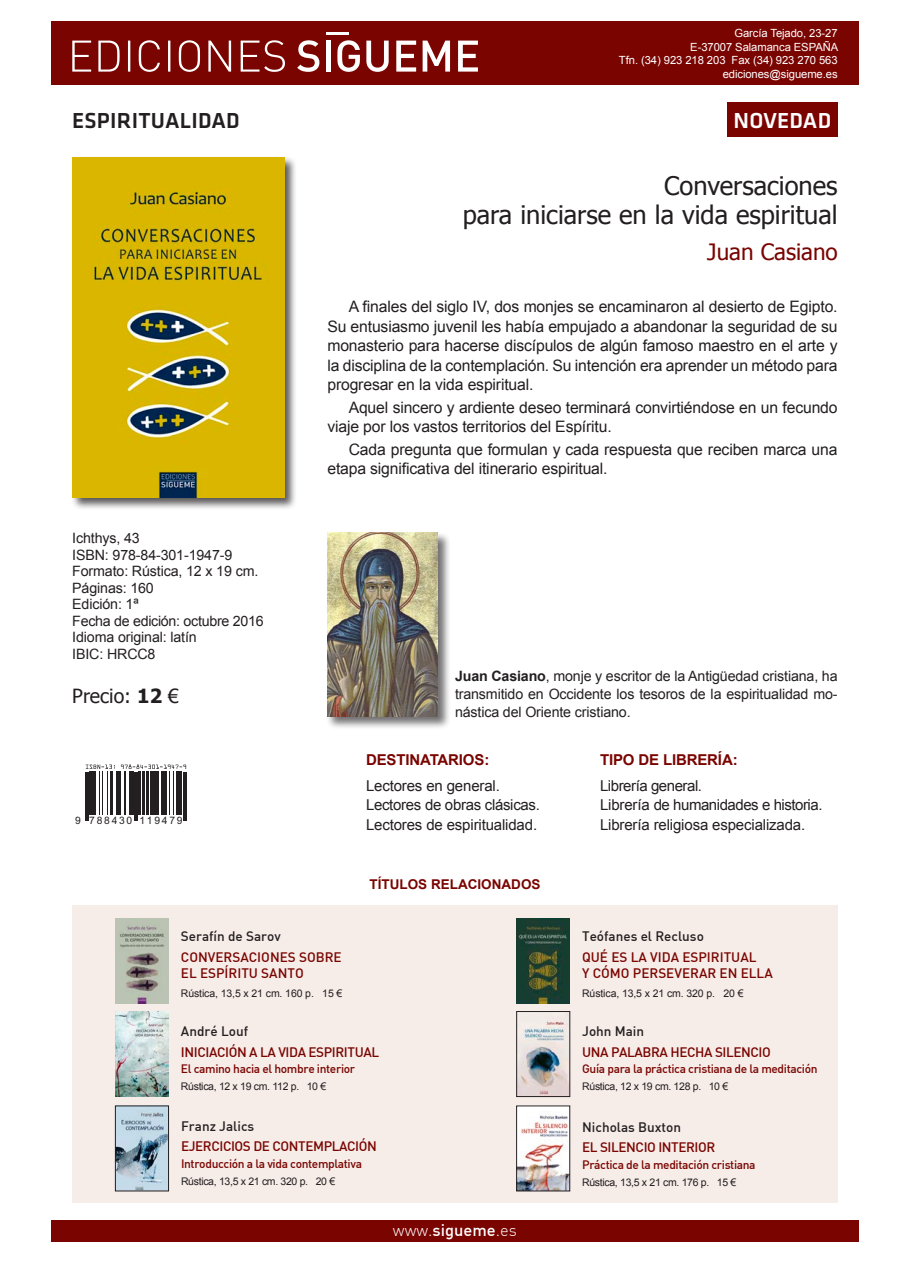
<style>
.page{position:relative;width:910px;height:1280px;background:#fff}
.page>*{position:absolute;margin:0;border:0;box-sizing:border-box;transform-origin:0 0}
.t1{font:25.5px/28.5px "Tahoma";color:#231f20;text-align:right}
.t2{font:500 22.5px "Klavika";letter-spacing:.01em;color:#231f20}
.t3{font:22.5px "Tahoma";color:#790400}
.t4{font:500 22.5px "Klavika";letter-spacing:.01em;color:#fff}
.t5{font:19.5px "Tahoma";color:#231f20}
.t6{font:300 16.5px "DIN";color:#fff}
.t7{font:15.75px/19.5px "Arial";letter-spacing:-.01em;color:#231f20}
.t8{font:15px/19.5px "Arial";letter-spacing:-.01em;color:#231f20}
.t9{font:700 15px "Arial";letter-spacing:-.01em;color:#790400}
.t10{font:14.25px/16.5px "Arial";letter-spacing:-.01em;color:#231f20}
.t11{font:500 13.5px "DIN";letter-spacing:-.03em;color:#790400}
.t12{font:500 13.5px "DIN";color:#231f20}
.t13{font:500 13.5px/16.5px "DIN";color:#790400}
.t14{font:700 13.5px "Arial";color:#790400}
.t15{font:500 12px "DIN";letter-spacing:-.03em;color:#790400}
.t16{font:11.25px/13.5px "Arial";letter-spacing:-.005em;color:#fff;text-align:right}
.t17{font:10.5px "Arial";letter-spacing:-.03em;color:#231f20}
.t18{font:10.5px "Arial";letter-spacing:-.01em;color:#231f20}
.t19{font:10.35px "Arial";letter-spacing:.17em;color:#231f20}
.s1{font-weight:700}
.s2{font-weight:500}
</style>
<div class="page">
<div style="left:72px;top:905px;width:766px;height:297px;background:#f6ece8"></div>
<div style="left:51px;top:21px;width:808px;height:64px;background:#790400"></div>
<hr style="left:326px;top:32px;width:23px;height:3px;background:#fff">
<svg style="left:297px;top:40px;width:22px;height:32px"></svg>
<hr style="left:326px;top:41px;width:4px;height:31px;background:#fff">
<svg style="left:337px;top:40px;width:23px;height:32px"></svg>
<svg style="left:366px;top:41px;width:23px;height:31px"></svg>
<svg style="left:396px;top:41px;width:20px;height:31px"></svg>
<svg style="left:423px;top:41px;width:27px;height:31px"></svg>
<svg style="left:458px;top:41px;width:20px;height:31px"></svg>
<svg style="left:72px;top:40px;width:213px;height:32px"></svg>
<div style="left:51px;top:1220px;width:808px;height:22px;background:#790400"></div>
<div style="left:727px;top:102px;width:111px;height:34px;background:#790400"></div>
<div style="left:71px;top:156px;width:226px;height:355px;background:#231f20;opacity:.75"></div>
<img style="left:72px;top:157px;width:212px;height:340px">
<svg style="left:86px;top:764px;width:29px;height:5px"></svg>
<svg style="left:121px;top:764px;width:65px;height:5px"></svg>
<hr style="left:85px;top:772px;width:1px;height:48px;background:#231f20">
<hr style="left:87px;top:772px;width:1px;height:48px;background:#231f20">
<hr style="left:89px;top:772px;width:4px;height:43px;background:#231f20">
<hr style="left:94px;top:772px;width:2px;height:43px;background:#231f20">
<hr style="left:99px;top:772px;width:1px;height:43px;background:#231f20">
<hr style="left:102px;top:772px;width:1px;height:43px;background:#231f20">
<hr style="left:107px;top:772px;width:1px;height:43px;background:#231f20">
<hr style="left:110px;top:772px;width:1px;height:43px;background:#231f20">
<hr style="left:112px;top:772px;width:1px;height:43px;background:#231f20">
<hr style="left:116px;top:772px;width:2px;height:43px;background:#231f20">
<hr style="left:119px;top:772px;width:1px;height:43px;background:#231f20">
<hr style="left:125px;top:772px;width:1px;height:43px;background:#231f20">
<hr style="left:129px;top:772px;width:2px;height:43px;background:#231f20">
<hr style="left:132px;top:772px;width:1px;height:43px;background:#231f20">
<hr style="left:134px;top:772px;width:1px;height:48px;background:#231f20">
<hr style="left:136px;top:772px;width:2px;height:48px;background:#231f20">
<hr style="left:139px;top:772px;width:2px;height:43px;background:#231f20">
<hr style="left:143px;top:772px;width:2px;height:43px;background:#231f20">
<hr style="left:146px;top:772px;width:2px;height:43px;background:#231f20">
<hr style="left:150px;top:772px;width:3px;height:43px;background:#231f20">
<hr style="left:154px;top:772px;width:3px;height:43px;background:#231f20">
<hr style="left:158px;top:772px;width:1px;height:43px;background:#231f20">
<hr style="left:161px;top:772px;width:1px;height:43px;background:#231f20">
<hr style="left:163px;top:772px;width:3px;height:43px;background:#231f20">
<hr style="left:168px;top:772px;width:1px;height:43px;background:#231f20">
<hr style="left:173px;top:772px;width:1px;height:43px;background:#231f20">
<hr style="left:176px;top:772px;width:3px;height:43px;background:#231f20">
<hr style="left:180px;top:772px;width:1px;height:43px;background:#231f20">
<hr style="left:183px;top:772px;width:2px;height:48px;background:#231f20">
<hr style="left:186px;top:772px;width:1px;height:48px;background:#231f20">
<div style="left:326px;top:532px;width:125px;height:198px;background:#231f20;opacity:.75"></div>
<img style="left:327px;top:533px;width:111px;height:183px">
<img style="left:517px;top:918px;width:53px;height:85px">
<img style="left:115px;top:918px;width:53px;height:85px">
<img style="left:115px;top:1012px;width:53px;height:84px">
<img style="left:519px;top:1017px;width:49px;height:78px">
<div style="left:517px;top:1011px;width:53px;height:86px;border:1px solid #231f20"></div>
<img style="left:117px;top:1108px;width:50px;height:81px">
<div style="left:115px;top:1106px;width:54px;height:85px;border:1px solid #231f20"></div>
<img style="left:519px;top:1108px;width:49px;height:81px">
<div style="left:517px;top:1106px;width:53px;height:85px;border:1px solid #231f20"></div>
<h2 class="t2" style="left:72px;top:108px;width:169px">ESPIRITUALIDAD</h2>
<p class="t10" style="left:72px;top:530px;width:193px">Ichthys, 43<br>ISBN: 978-84-301-1947-9<br>Formato: Rústica, 12 x 19 cm.<br>Páginas: 160<br>Edición: 1ª<br>Fecha de edición: octubre 2016<br>Idioma original: latín<br>IBIC: HRCC8</p>
<p class="t5" style="left:72px;top:683px;width:108px">Precio: <span class="s1">12</span> €</p>
<p class="t19" style="left:75px;top:813px;width:109px">9 788430 119479</p>
<p class="t12" style="left:181px;top:928px;width:101px">Serafín de Sarov</p>
<p class="t16" style="left:619px;top:26px;width:221px">García Tejado, 23-27<br>E-37007 Salamanca ESPAÑA<br>Tfn. (34) 923 218 203 Fax (34) 923 270 563 ediciones@sigueme.es</p>
<h2 class="t4" style="left:733px;top:108px;width:99px">NOVEDAD</h2>
<h1 class="t1" style="left:463px;top:170px;width:376px">Conversaciones<br>para iniciarse en la vida espiritual</h1>
<h2 class="t3" style="left:707px;top:237px;width:132px">Juan Casiano</h2>
<p class="t7" style="left:327px;top:297px;width:512px;text-align:justify;text-indent:21px">A finales del siglo IV, dos monjes se encaminaron al desierto de Egipto.<br>Su entusiasmo juvenil les había empujado a abandonar la seguridad de su monasterio para hacerse discípulos de algún famoso maestro en el arte y la disciplina de la contemplación. Su intención era aprender un método para progresar en la vida espiritual.</p>
<p class="t7" style="left:327px;top:398px;width:512px;text-indent:21px">Aquel sincero y ardiente deseo terminará convirtiéndose en un fecundo viaje por los vastos territorios del Espíritu.</p>
<p class="t7" style="left:327px;top:440px;width:512px;text-indent:21px">Cada pregunta que formulan y cada respuesta que reciben marca una etapa significativa del itinerario espiritual.</p>
<p class="t10" style="left:455px;top:667px;width:384px;line-height:18px;text-align:justify"><span class="s1">JUAN CASIANO</span>, monje y escritor de la Antigüedad cristiana, ha transmitido en Occidente los tesoros de la espiritualidad mo&shy;nástica del Oriente cristiano.</p>
<p class="t9" style="left:366px;top:750px;width:11px">DES</p>
<p class="t9" style="left:396px;top:750px;width:52px">TINATARIOS</p>
<p class="t9" style="left:484px;top:750px;width:6px">:</p>
<p class="t8" style="left:366px;top:776px;width:175px">Lectores en general.<br>Lectores de obras clásicas.<br>Lectores de espiritualidad.</p>
<p class="t14" style="left:369px;top:876px;width:173px">TÍTULOS RELACIONADOS</p>
<p class="t9" style="left:600px;top:750px;width:97px">TIPO DE LIBRERÍA</p>
<p class="t9" style="left:733px;top:750px;width:6px">:</p>
<p class="t8" style="left:600px;top:776px;width:224px">Librería general.<br>Librería de humanidades e historia.<br>Librería religiosa especializada.</p>
<p class="t12" style="left:582px;top:928px;width:123px">Teófanes el Recluso</p>
<p class="t13" style="left:181px;top:948px;width:162px">Conversaciones sobre el Espíritu Santo</p>
<p class="t18" style="left:181px;top:986px;width:163px">Rústica, 13,5 x 21 cm. 160 p. 15 €</p>
<p class="t12" style="left:181px;top:1022px;width:69px">André Louf</p>
<p class="t11" style="left:181px;top:1043px;width:200px">I niciación a la vida espiritual</p>
<p class="t15" style="left:181px;top:1061px;width:176px">El camino hacia el hombre interior</p>
<p class="t17" style="left:181px;top:1079px;width:147px">Rústica, 12 x 19 cm. 112 p. 10 €</p>
<p class="t12" style="left:181px;top:1117px;width:75px">Franz Jalics</p>
<p class="t11" style="left:181px;top:1137px;width:197px">Ejercicios de contem plación</p>
<p class="t15" style="left:181px;top:1155px;width:183px">I ntroducción a la vida contemplativa</p>
<p class="t17" style="left:181px;top:1174px;width:156px">Rústica, 13,5 x 21 cm. 320 p. 20 €</p>
<p class="t6" style="left:393px;top:1220px;width:126px">www.<span class="s2">sigueme</span>.es</p>
<p class="t13" style="left:582px;top:948px;width:125px">QUÉ ES LA VI DAESPIRITUAL<br>Y CÓMO PER</p>
<p class="t11" style="left:658px;top:965px;width:17px">SEVERAR</p>
<p class="t11" style="left:720px;top:965px;width:30px">EN ELLA</p>
<p class="t18" style="left:582px;top:986px;width:163px">Rústica, 13,5 x 21 cm. 320 p. 20 €</p>
<p class="t12" style="left:582px;top:1022px;width:63px">John Main</p>
<p class="t11" style="left:582px;top:1043px;width:190px">U na palabra hecha silencio</p>
<p class="t15" style="left:582px;top:1061px;width:237px">Guía para la práctica cristiana de la meditación</p>
<p class="t17" style="left:582px;top:1079px;width:148px">Rústica, 12 x 19 cm. 128 p. 10 €</p>
<p class="t12" style="left:582px;top:1119px;width:101px">N icholas Buxton</p>
<p class="t11" style="left:582px;top:1139px;width:135px">El silencio interior</p>
<p class="t15" style="left:582px;top:1157px;width:175px">Práctica de la meditación cristiana</p>
<p class="t17" style="left:582px;top:1176px;width:156px">Rústica, 13,5 x 21 cm. 176 p. 15 €</p>
</div>
